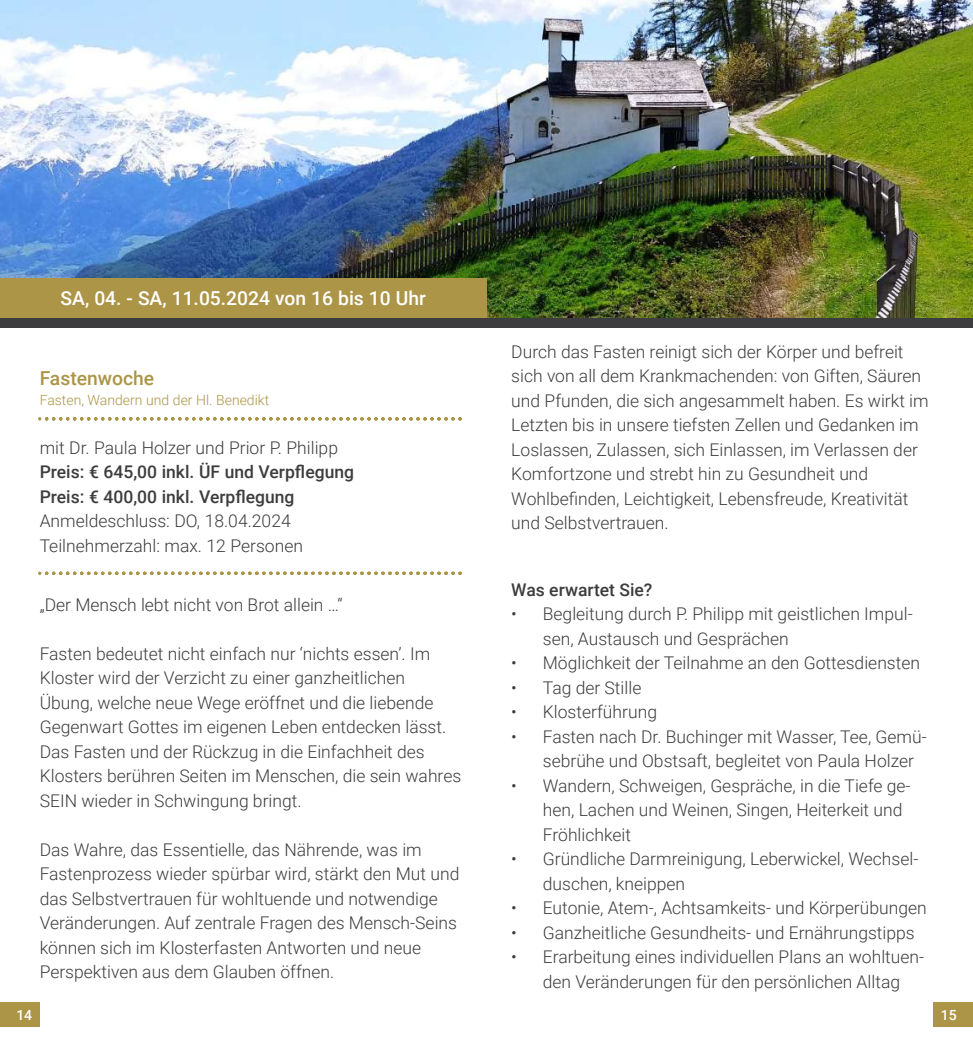
<style>
.page{position:relative;width:973px;height:1042px;background:#fff}
.page>*{position:absolute;margin:0;border:0;box-sizing:border-box;transform-origin:0 0}
.t1{font:500 19.25px "Roboto";color:#fff}
.t2{font:500 19.25px "Roboto";color:#ac9547}
.t3{font:300 17.5px/24.5px "Roboto";color:#3d3d3f}
.t4{font:500 17.5px/24.5px "Roboto";color:#3d3d3f}
.t5{font:300 14px "Roboto";color:#ac9547}
.t6{font:500 14px "Roboto";color:#fff}
</style>
<div class="page">
<img style="left:0;top:0;width:972px;height:317px">
<div style="left:0;top:278px;width:486px;height:39px;background:#ac9547"></div>
<div style="left:0;top:317px;width:486px;height:10px;background:#3d3d3f"></div>
<div style="left:486px;top:317px;width:486px;height:10px;background:#3d3d3f"></div>
<svg style="left:40px;top:571px;width:421px;height:4px"></svg>
<svg style="left:40px;top:417px;width:421px;height:3px"></svg>
<div style="left:0;top:1002px;width:40px;height:25px;background:#ac9547"></div>
<div style="left:933px;top:1002px;width:39px;height:25px;background:#ac9547"></div>
<p class="t1" style="left:61px;top:290px;width:366px">SA, 04. - SA, 11.05.2024 von 16 bis 10 Uhr</p>
<p class="t2" style="left:40px;top:371px;width:116px">Fastenwoche</p>
<p class="t5" style="left:40px;top:394px;width:231px">Fasten, Wandern und der Hl. Benedikt</p>
<p class="t3" style="left:40px;top:437px;width:300px">mit Dr. Paula Holzer und Prior P. Philipp</p>
<p class="t4" style="left:40px;top:461px;width:316px">Preis: € 645,00 inkl. ÜF und Verpflegung<br>Preis: € 400,00 inkl. Verpflegung</p>
<p class="t3" style="left:40px;top:510px;width:265px">Anmeldeschluss: DO, 18.04.2024<br>Teilnehmerzahl: max. 12 Personen</p>
<p class="t3" style="left:40px;top:594px;width:304px">„Der Mensch lebt nicht von Brot allein …“</p>
<p class="t3" style="left:40px;top:643px;width:423px">Fasten bedeutet nicht einfach nur ‘nichts essen’. Im Kloster wird der Verzicht zu einer ganzheitlichen Übung, welche neue Wege eröffnet und die liebende Gegenwart Gottes im eigenen Leben entdecken lässt.<br>Das Fasten und der Rückzug in die Einfachheit des Klosters berühren Seiten im Menschen, die sein wahres SEIN wieder in Schwingung bringt.</p>
<p class="t3" style="left:40px;top:839px;width:421px">Das Wahre, das Essentielle, das Nährende, was im Fastenprozess wieder spürbar wird, stärkt den Mut und das Selbstvertrauen für wohltuende und notwendige Veränderungen. Auf zentrale Fragen des Mensch-Seins können sich im Klosterfasten Antworten und neue Perspektiven aus dem Glauben öffnen.</p>
<p class="t3" style="left:511px;top:341px;width:419px">Durch das Fasten reinigt sich der Körper und befreit sich von all dem Krankmachenden: von Giften, Säuren und Pfunden, die sich angesammelt haben. Es wirkt im Letzten bis in unsere tiefsten Zellen und Gedanken im Loslassen, Zulassen, sich Einlassen, im Verlassen der Komfortzone und strebt hin zu Gesundheit und Wohlbefinden, Leichtigkeit, Lebensfreude, Kreativität und Selbstvertrauen.</p>
<p class="t4" style="left:511px;top:579px;width:143px">Was erwartet Sie?</p>
<p class="t3" style="left:542px;top:603px;width:371px;text-indent:-32px">• Begleitung durch P. Philipp mit geistlichen Impul‐ sen, Austausch und Gesprächen</p>
<p class="t3" style="left:511px;top:652px;width:410px">• Möglichkeit der Teilnahme an den Gottesdiensten</p>
<p class="t3" style="left:511px;top:677px;width:132px">• Tag der Stille</p>
<p class="t3" style="left:511px;top:701px;width:147px">• Klosterführung</p>
<p class="t3" style="left:542px;top:726px;width:385px;text-indent:-32px">• Fasten nach Dr. Buchinger mit Wasser, Tee, Gemü‐ sebrühe und Obstsaft, begleitet von Paula Holzer</p>
<p class="t3" style="left:542px;top:775px;width:369px;text-indent:-32px">• Wandern, Schweigen, Gespräche, in die Tiefe ge‐ hen, Lachen und Weinen, Singen, Heiterkeit und<br>Fröhlichkeit</p>
<p class="t3" style="left:542px;top:848px;width:377px;text-indent:-32px">• Gründliche Darmreinigung, Leberwickel, Wechsel‐ duschen, kneippen</p>
<p class="t3" style="left:511px;top:897px;width:417px">• Eutonie, Atem-, Achtsamkeits- und Körperübungen</p>
<p class="t3" style="left:511px;top:922px;width:405px">• Ganzheitliche Gesundheits- und Ernährungstipps</p>
<p class="t3" style="left:511px;top:946px;width:414px;text-align:center">• Erarbeitung eines individuellen Plans an wohltuen‐ den Veränderungen für den persönlichen Alltag</p>
<p class="t6" style="left:16px;top:1009px;width:17px">14</p>
<p class="t6" style="left:940px;top:1009px;width:17px">15</p>
</div>
